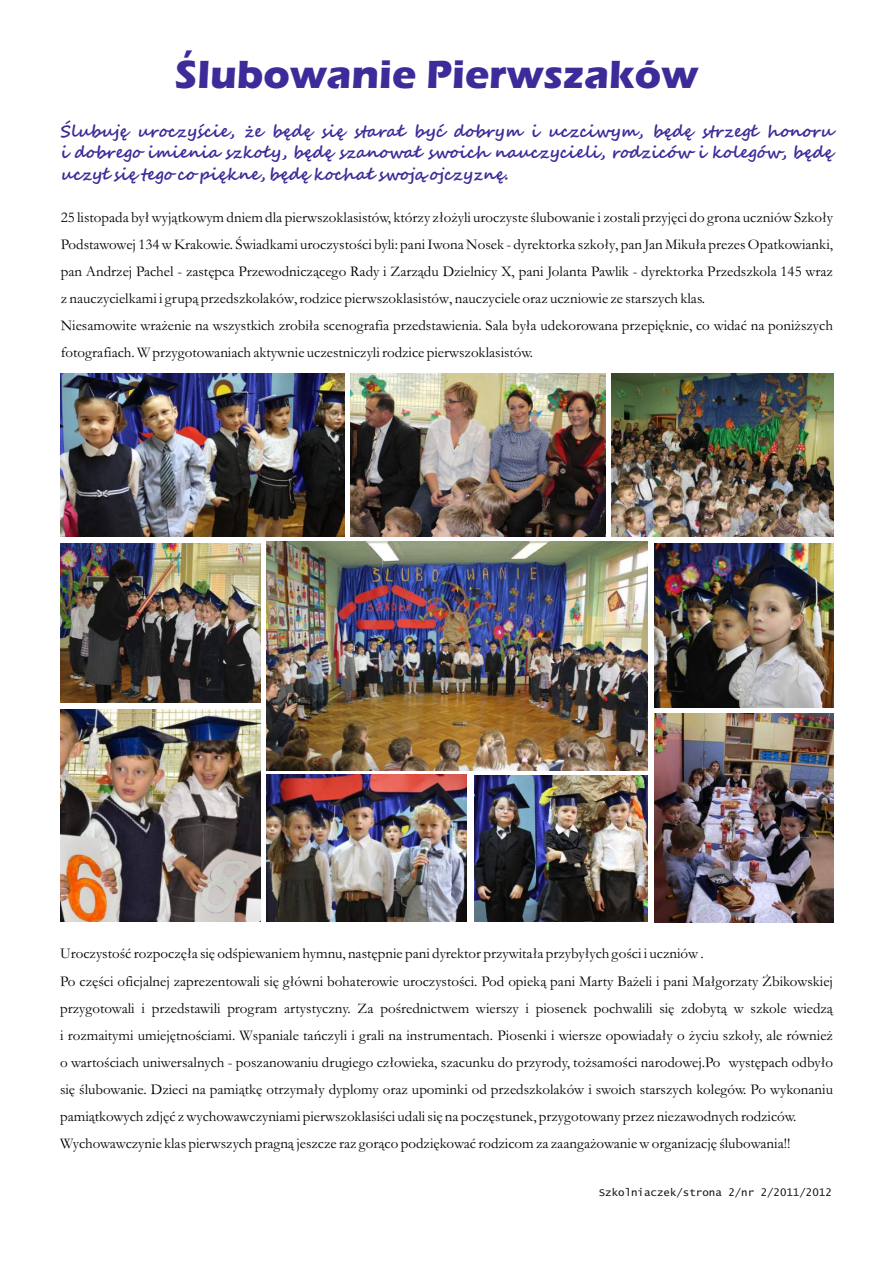
<style>
.page{position:relative;width:893px;height:1263px;background:#fff}
.page>*{position:absolute;margin:0;border:0;box-sizing:border-box;transform-origin:0 0}
.t1{font:700 40.8px "Eras ITC";color:#3c2b99}
.t2{font:700 29.55px "Eras ITC";color:#3c2b99}
.t3{font:700 16.5px/21.3px "Segoe Script";color:#3c2b99;text-align:justify}
.t4{font:15px/27px "Garamond";color:#000}
.t5{font:10.5px "Lucida Console";color:#151616}
</style>
<div class="page">
<img style="left:61px;top:373px;width:283px;height:164px">
<img style="left:654px;top:543px;width:179px;height:165px">
<img style="left:266px;top:542px;width:382px;height:229px">
<img style="left:654px;top:713px;width:179px;height:209px">
<img style="left:350px;top:373px;width:255px;height:164px">
<img style="left:61px;top:543px;width:200px;height:159px">
<img style="left:611px;top:373px;width:222px;height:164px">
<img style="left:474px;top:775px;width:173px;height:147px">
<img style="left:266px;top:775px;width:201px;height:147px">
<img style="left:61px;top:709px;width:200px;height:213px">
<h2 class="t2" style="left:185px;top:34px;width:10px">,</h2>
<h1 class="t1" style="left:175px;top:59px;width:525px">Slubowanie Pierwszaków</h1>
<p class="t3" style="left:61px;top:122px;width:774px">Ślubuję uroczyście, że będę się starał być dobrym i uczciwym, będę strzegł honoru i dobrego imienia szkoły, będę szanował swoich nauczycieli, rodziców i kolegów, będę uczył się tego co piękne, będę kochał swoją ojczyznę.</p>
<p class="t4" style="left:61px;top:205px;width:774px">25 listopada był wyjątkowym dniem dla pierwszoklasistów, którzy złożyli uroczyste ślubowanie i zostali przyjęci do grona uczniów Szkoły Podstawowej 134 w Krakowie. Świadkami uroczystości byli: pani Iwona Nosek - dyrektorka szkoły, pan Jan Mikuła prezes Opatkowianki, pan Andrzej Pachel - zastępca Przewodniczącego Rady i Zarządu Dzielnicy X, pani Jolanta Pawlik - dyrektorka Przedszkola 145 wraz z nauczycielkami i grupą przedszkolaków, rodzice pierwszoklasistów, nauczyciele oraz uczniowie ze starszych klas.<br>Niesamowite wrażenie na wszystkich zrobiła scenografia przedstawienia. Sala była udekorowana przepięknie, co widać na poniższych fotografiach. W przygotowaniach aktywnie uczestniczyli rodzice pierwszoklasistów.</p>
<p class="t4" style="left:60px;top:942px;width:774px">Uroczystość rozpoczęła się odśpiewaniem hymnu, następnie pani dyrektor przywitała przybyłych gości i uczniów .<br>Po części oficjalnej zaprezentowali się główni bohaterowie uroczystości. Pod opieką pani Marty Bażeli i pani Małgorzaty Żbikowskiej przygotowali i przedstawili program artystyczny. Za pośrednictwem wierszy i piosenek pochwalili się zdobytą w szkole wiedzą i rozmaitymi umiejętnościami. Wspaniale tańczyli i grali na instrumentach. Piosenki i wiersze opowiadały o życiu szkoły, ale również o wartościach uniwersalnych - poszanowaniu drugiego człowieka, szacunku do przyrody, tożsamości narodowej.Po występach odbyło się ślubowanie. Dzieci na pamiątkę otrzymały dyplomy oraz upominki od przedszkolaków i swoich starszych kolegów. Po wykonaniu pamiątkowych zdjęć z wychowawczyniami pierwszoklasiści udali się na poczęstunek, przygotowany przez niezawodnych rodziców.<br>Wychowawczynie klas pierwszych pragną jeszcze raz gorąco podziękować rodzicom za zaangażowanie w organizację ślubowania!!</p>
<p class="t5" style="left:599px;top:1188px;width:235px">Szkolniaczek/strona 2/nr 2/2011/2012</p>
</div>
